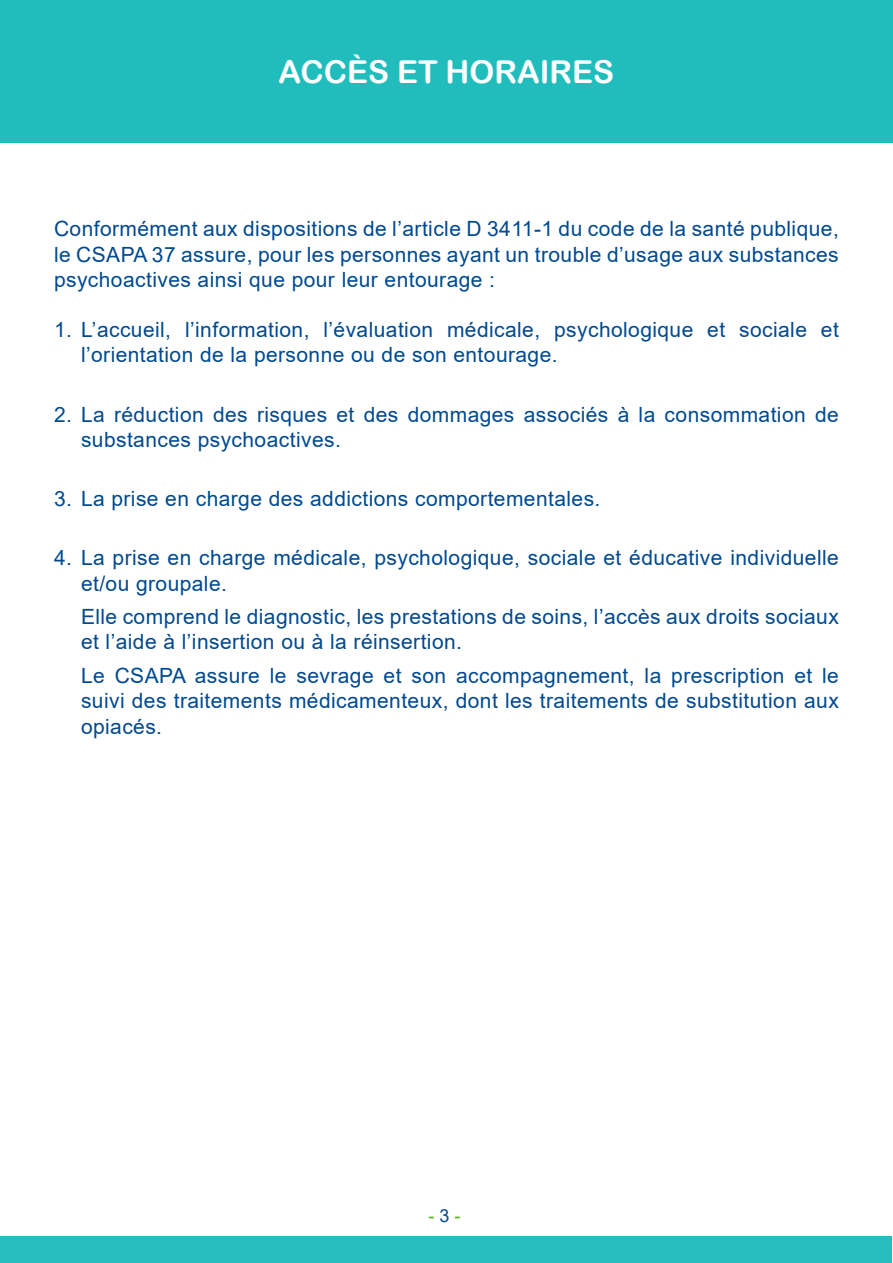
<style>
.page{position:relative;width:893px;height:1263px;background:#fff}
.page>*{position:absolute;margin:0;border:0;box-sizing:border-box;transform-origin:0 0}
.t1{font:31.5px "Arial Rounded MT Bold";color:#fff}
.spip{font:21px/25.2px "Arial";letter-spacing:.02em;color:#014990}
.t2{font:18px "Arial";color:#5bb718}
.s1{color:#014990}
</style>
<div class="page">
<div style="left:0;top:0;width:893px;height:142px;background:#21bdbd"></div>
<div style="left:1px;top:1236px;width:891px;height:26px;background:#27bdbe"></div>
<p class="t1" style="left:279px;top:53px;width:337px">ACCÈS ET HORAIRES</p>
<p class="spip" style="left:54px;top:216px;width:786px;text-align:justify">Conformément aux dispositions de l’article D 3411-1 du code de la santé publique, le CSAPA 37 assure, pour les personnes ayant un trouble d’usage aux substances psychoactives ainsi que pour leur entourage :</p>
<p class="spip" style="left:81px;top:317px;width:759px;text-indent:-27px">1. L’accueil, l’information, l’évaluation médicale, psychologique et sociale et l’orientation de la personne ou de son entourage.</p>
<p class="spip" style="left:81px;top:401px;width:759px;text-indent:-27px">2. La réduction des risques et des dommages associés à la consommation de substances psychoactives.</p>
<p class="spip" style="left:54px;top:486px;width:548px">3. La prise en charge des addictions comportementales.</p>
<p class="spip" style="left:81px;top:545px;width:759px;text-indent:-27px">4. La prise en charge médicale, psychologique, sociale et éducative individuelle et/ou groupale.</p>
<p class="spip" style="left:81px;top:604px;width:759px">Elle comprend le diagnostic, les prestations de soins, l’accès aux droits sociaux et l’aide à l’insertion ou à la réinsertion.</p>
<p class="spip" style="left:81px;top:663px;width:759px;text-align:justify">Le CSAPA assure le sevrage et son accompagnement, la prescription et le suivi des traitements médicamenteux, dont les traitements de substitution aux opiacés.</p>
<p class="t2" style="left:428px;top:1203px;width:34px">-<span class="s1">3</span>-</p>
</div>
